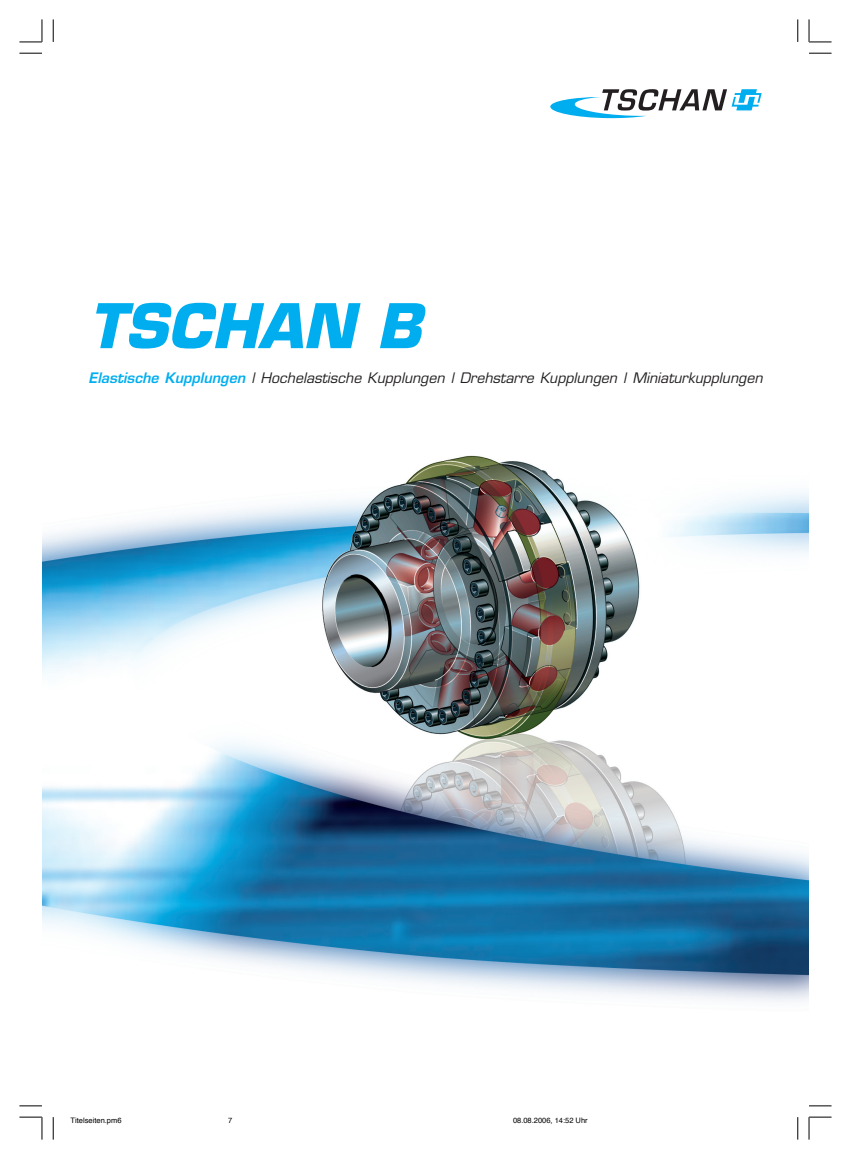
<style>
.page{position:relative;width:851px;height:1159px;background:#fff}
.page>*{position:absolute;margin:0;border:0;box-sizing:border-box;transform-origin:0 0}
.t1{font:italic 700 60px "Eurostile";color:#00aeef}
.t2{font:italic 14.12px "Eurostile";color:#231f20}
.t3{font:7.5px "Helvetica";color:#000}
.s1{font-weight:600;color:#00aeef}
</style>
<div class="page">
<img style="left:43px;top:93px;width:765px;height:909px">
<svg style="left:550px;top:89px;width:211px;height:29px"></svg>
<svg style="left:809px;top:53px;width:22px;height:1px"></svg>
<svg style="left:809px;top:1105px;width:22px;height:1px"></svg>
<svg style="left:19px;top:53px;width:23px;height:1px"></svg>
<svg style="left:19px;top:1105px;width:23px;height:1px"></svg>
<svg style="left:797px;top:19px;width:1px;height:23px"></svg>
<svg style="left:808px;top:19px;width:23px;height:24px"></svg>
<svg style="left:797px;top:1117px;width:1px;height:22px"></svg>
<svg style="left:808px;top:1116px;width:23px;height:23px"></svg>
<svg style="left:53px;top:19px;width:1px;height:23px"></svg>
<svg style="left:19px;top:19px;width:24px;height:24px"></svg>
<svg style="left:53px;top:1117px;width:1px;height:22px"></svg>
<svg style="left:19px;top:1116px;width:24px;height:23px"></svg>
<h1 class="t1" style="left:89px;top:303px;width:346px">TSCHAN B</h1>
<p class="t2" style="left:89px;top:373px;width:678px"><span class="s1">Elastische Kupplungen</span> | Hochelastische Kupplungen | Drehstarre Kupplungen | Miniaturkupplungen</p>
<p class="t3" style="left:71px;top:1117px;width:52px">Titelseiten.pm6</p>
<p class="t3" style="left:228px;top:1117px;width:6px">7</p>
<p class="t3" style="left:513px;top:1117px;width:76px">08.08.2006, 14:52 Uhr</p>
</div>
